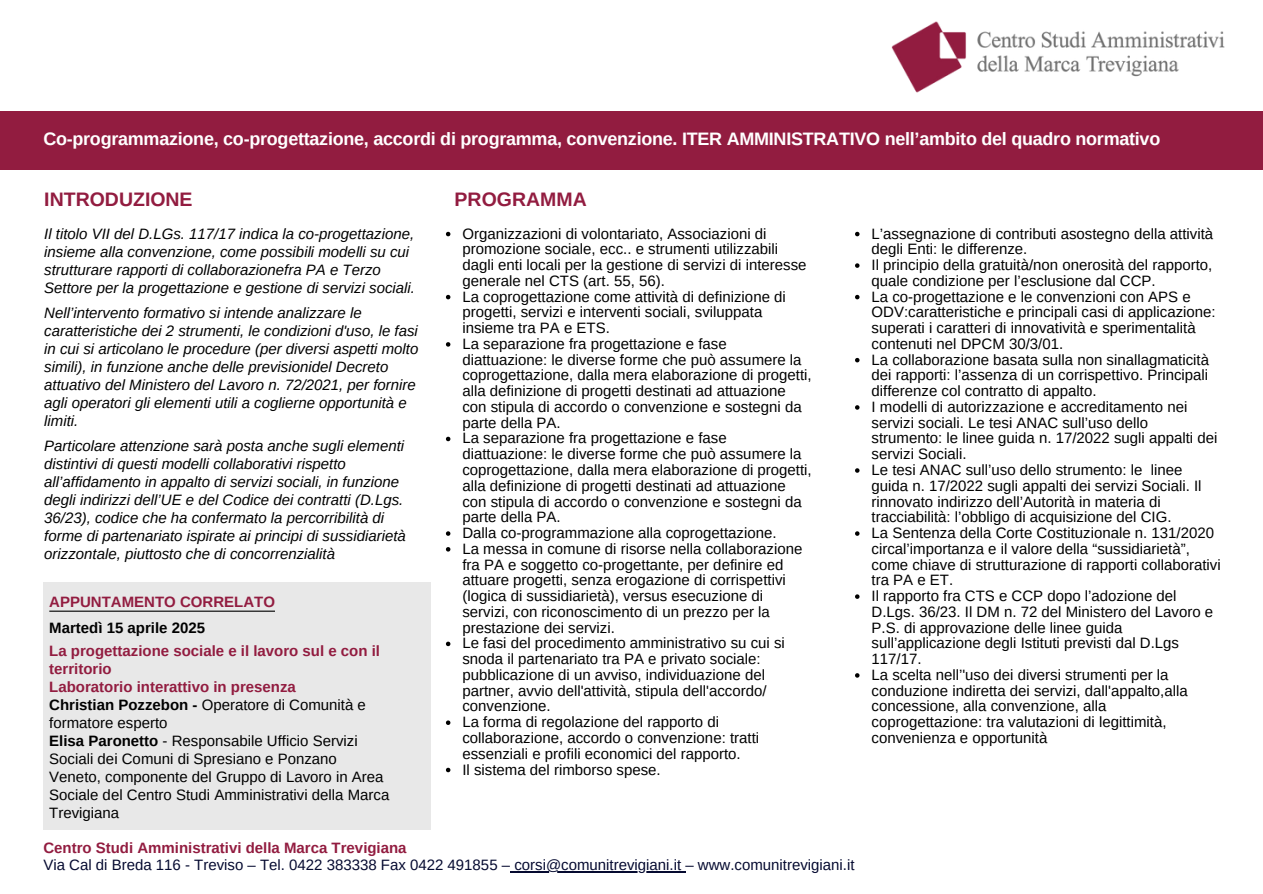
<style>
.page{position:relative;width:1263px;height:894px;background:#fff}
.page>*{position:absolute;margin:0;border:0;box-sizing:border-box;transform-origin:0 0}
.t1{font:700 19.5px "Arimo";color:#921c40}
.t2{font:700 18px "Arimo";letter-spacing:-.015em;color:#fff}
.t3{font:15px/15.8px "Arimo";color:#000}
.t4{font:italic 15px/18px "Arimo";color:#000}
.t5{font:700 15px/18px "Arimo";color:#921c40}
.t6{font:15px "Arimo";color:#050a30}
.t7{font:700 15px "Arimo";color:#000}
.s1{font-weight:700}
</style>
<div class="page">
<div style="left:0;top:112px;width:1263px;height:58px;background:#921c40"></div>
<hr style="left:510px;top:870px;width:175px;height:1px;background:#050a30">
<svg style="left:446px;top:232px;width:4px;height:4px"></svg>
<svg style="left:446px;top:295px;width:4px;height:4px"></svg>
<svg style="left:446px;top:342px;width:4px;height:4px"></svg>
<svg style="left:446px;top:436px;width:4px;height:5px"></svg>
<svg style="left:446px;top:531px;width:4px;height:4px"></svg>
<svg style="left:446px;top:547px;width:4px;height:4px"></svg>
<svg style="left:446px;top:641px;width:4px;height:5px"></svg>
<svg style="left:446px;top:720px;width:4px;height:4px"></svg>
<svg style="left:446px;top:767px;width:4px;height:5px"></svg>
<img style="left:891px;top:21px;width:334px;height:72px">
<svg style="left:855px;top:232px;width:4px;height:4px"></svg>
<svg style="left:855px;top:263px;width:4px;height:5px"></svg>
<svg style="left:855px;top:295px;width:4px;height:4px"></svg>
<svg style="left:855px;top:358px;width:4px;height:4px"></svg>
<svg style="left:855px;top:405px;width:4px;height:4px"></svg>
<svg style="left:855px;top:468px;width:4px;height:4px"></svg>
<svg style="left:855px;top:531px;width:4px;height:4px"></svg>
<svg style="left:855px;top:594px;width:4px;height:4px"></svg>
<svg style="left:855px;top:673px;width:4px;height:4px"></svg>
<div style="left:43px;top:582px;width:388px;height:247px;background:#e8e8e8"></div>
<hr style="left:49px;top:610px;width:226px;height:1px;background:#000">
<p class="t2" style="left:43px;top:128px;width:1118px">Co-programmazione, co-progettazione, accordi di programma, convenzione. ITER AMMINISTRATIVO nell’ambito del quadro normativo</p>
<p class="t1" style="left:44px;top:189px;width:150px">INTRODUZIONE</p>
<p class="t1" style="left:455px;top:189px;width:134px">PROGRAMMA</p>
<p class="t4" style="left:44px;top:224px;width:372px">Il titolo VII del D.LGs. 117/17 indica la co-progettazione, insieme alla convenzione, come possibili modelli su cui strutturare rapporti di collaborazionefra PA e Terzo Settore per la progettazione e gestione di servizi sociali.</p>
<p class="t4" style="left:44px;top:303px;width:376px">Nell’intervento formativo si intende analizzare le caratteristiche dei 2 strumenti, le condizioni d'uso, le fasi in cui si articolano le procedure (per diversi aspetti molto simili), in funzione anche delle previsionidel Decreto attuativo del Ministero del Lavoro n. 72/2021, per fornire agli operatori gli elementi utili a coglierne opportunità e limiti.</p>
<p class="t4" style="left:44px;top:436px;width:363px">Particolare attenzione sarà posta anche sugli elementi distintivi di questi modelli collaborativi rispetto all’affidamento in appalto di servizi sociali, in funzione degli indirizzi dell’UE e del Codice dei contratti (D.Lgs.<br>36/23), codice che ha confermato la percorribilità di forme di partenariato ispirate ai principi di sussidiarietà orizzontale, piuttosto che di concorrenzialità</p>
<p class="t5" style="left:49px;top:592px;width:227px">APPUNTAMENTO CORRELATO</p>
<p class="t7" style="left:49px;top:619px;width:157px">Martedì 15 aprile 2025</p>
<p class="t5" style="left:49px;top:641px;width:332px">La progettazione sociale e il lavoro sul e con il territorio<br>Laboratorio interattivo in presenza</p>
<p class="t3" style="left:49px;top:695px;width:318px;line-height:18px"><span class="s1">Christian Pozzebon -</span> Operatore di Comunità e formatore esperto</p>
<p class="t3" style="left:49px;top:731px;width:342px;line-height:18px"><span class="s1">Elisa Paronetto</span> - Responsabile Ufficio Servizi Sociali dei Comuni di Spresiano e Ponzano Veneto, componente del Gruppo di Lavoro in Area Sociale del Centro Studi Amministrativi della Marca Trevigiana</p>
<p class="t3" style="left:462px;top:225px;width:346px">Organizzazioni di volontariato, Associazioni di promozione sociale, ecc.. e strumenti utilizzabili dagli enti locali per la gestione di servizi di interesse generale nel CTS (art. 55, 56).</p>
<p class="t3" style="left:462px;top:288px;width:325px">La coprogettazione come attività di definizione di progetti, servizi e interventi sociali, sviluppata insieme tra PA e ETS.</p>
<p class="t3" style="left:462px;top:336px;width:351px">La separazione fra progettazione e fase diattuazione: le diverse forme che può assumere la coprogettazione, dalla mera elaborazione di progetti, alla definizione di progetti destinati ad attuazione con stipula di accordo o convenzione e sostegni da parte della PA.</p>
<h3 class="t3" style="left:462px;top:430px;width:351px">La separazione fra progettazione e fase diattuazione: le diverse forme che può assumere la coprogettazione, dalla mera elaborazione di progetti, alla definizione di progetti destinati ad attuazione con stipula di accordo o convenzione e sostegni da parte della PA.</h3>
<p class="t3" style="left:462px;top:525px;width:316px">Dalla co-programmazione alla coprogettazione.</p>
<h4 class="t3" style="left:462px;top:540px;width:342px">La messa in comune di risorse nella collaborazione fra PA e soggetto co-progettante, per definire ed attuare progetti, senza erogazione di corrispettivi (logica di sussidiarietà), versus esecuzione di servizi, con riconoscimento di un prezzo per la prestazione dei servizi.</h4>
<p class="t3" style="left:462px;top:635px;width:324px">Le fasi del procedimento amministrativo su cui si snoda il partenariato tra PA e privato sociale: pubblicazione di un avviso, individuazione del partner, avvio dell'attività, stipula dell'accordo/ convenzione.</p>
<p class="t3" style="left:462px;top:714px;width:298px">La forma di regolazione del rapporto di collaborazione, accordo o convenzione: tratti essenziali e profili economici del rapporto.</p>
<h4 class="t3" style="left:462px;top:761px;width:200px">Il sistema del rimborso spese.</h4>
<h2 class="t5" style="left:43px;top:838px;width:365px">Centro Studi Amministrativi della Marca Trevigiana</h2>
<h1 class="t6" style="left:43px;top:856px;width:813px">Via Cal di Breda 116 - Treviso – Tel. 0422 383338 Fax 0422 491855 – corsi@comunitrevigiani.it – www.comunitrevigiani.it</h1>
<p class="t3" style="left:871px;top:225px;width:343px">L’assegnazione di contributi asostegno della attività degli Enti: le differenze.</p>
<p class="t3" style="left:871px;top:257px;width:342px">Il principio della gratuità/non onerosità del rapporto, quale condizione per l’esclusione dal CCP.</p>
<p class="t3" style="left:871px;top:288px;width:346px">La co-progettazione e le convenzioni con APS e ODV:caratteristiche e principali casi di applicazione: superati i caratteri di innovatività e sperimentalità contenuti nel DPCM 30/3/01.</p>
<p class="t3" style="left:871px;top:351px;width:339px;text-align:justify">La collaborazione basata sulla non sinallagmaticità dei rapporti: l’assenza di un corrispettivo. Principali differenze col contratto di appalto.</p>
<p class="t3" style="left:871px;top:399px;width:347px">I modelli di autorizzazione e accreditamento nei servizi sociali. Le tesi ANAC sull’uso dello strumento: le linee guida n. 17/2022 sugli appalti dei servizi Sociali.</p>
<p class="t3" style="left:871px;top:462px;width:332px">Le tesi ANAC sull’uso dello strumento: le linee guida n. 17/2022 sugli appalti dei servizi Sociali. Il rinnovato indirizzo dell’Autorità in materia di tracciabilità: l’obbligo di acquisizione del CIG.</p>
<p class="t3" style="left:871px;top:525px;width:351px">La Sentenza della Corte Costituzionale n. 131/2020 circal’importanza e il valore della “sussidiarietà”, come chiave di strutturazione di rapporti collaborativi tra PA e ET.</p>
<p class="t3" style="left:871px;top:588px;width:343px">Il rapporto fra CTS e CCP dopo l’adozione del D.Lgs. 36/23. Il DM n. 72 del Ministero del Lavoro e P.S. di approvazione delle linee guida sull’applicazione degli Istituti previsti dal D.Lgs 117/17.</p>
<p class="t3" style="left:871px;top:666px;width:318px">La scelta nell’'uso dei diversi strumenti per la conduzione indiretta dei servizi, dall'appalto,alla concessione, alla convenzione, alla coprogettazione: tra valutazioni di legittimità, convenienza e opportunità</p>
</div>
